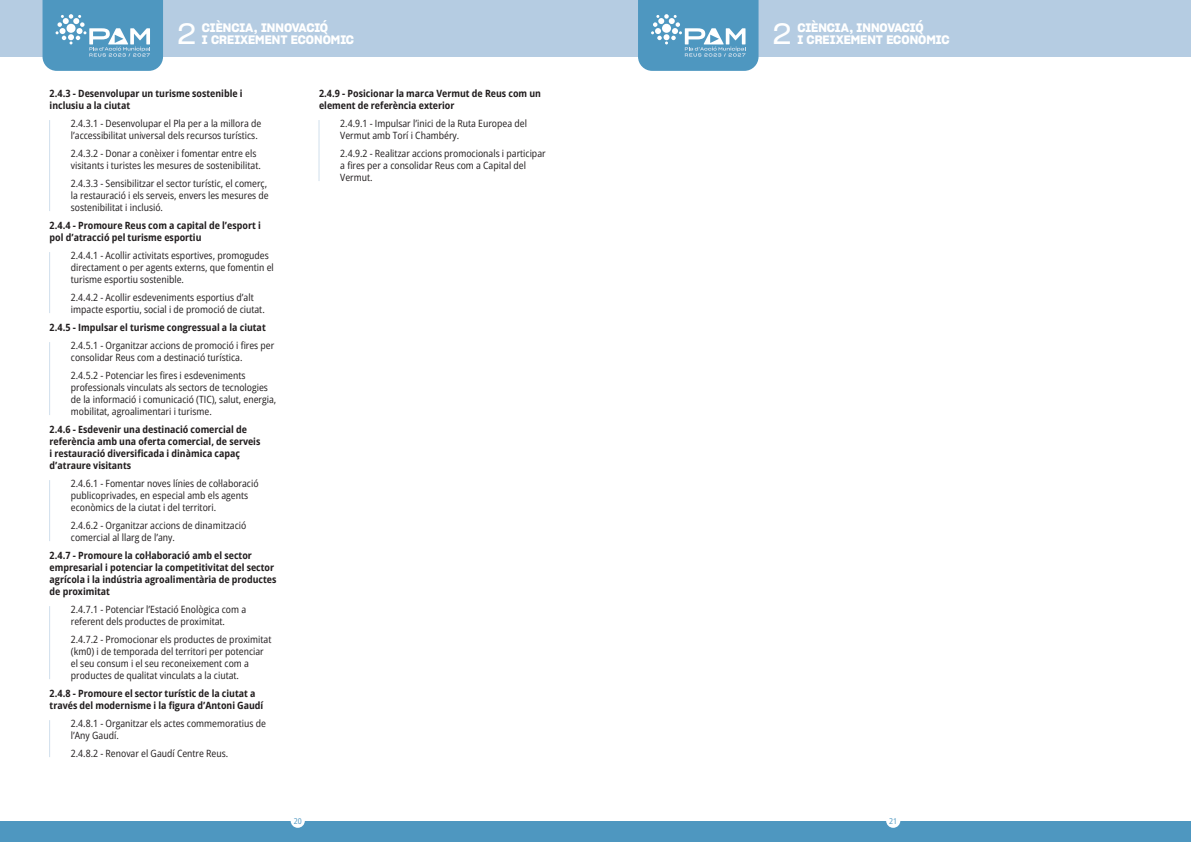
<style>
.page{position:relative;width:1191px;height:842px;background:#fff}
.page>*{position:absolute;margin:0;border:0;box-sizing:border-box;transform-origin:0 0}
.t1{font:29px "Sharp Grotesk Book 20";color:#fff}
.t2{font:12px/12px "Sharp Grotesk Semi Bold 20";color:#fff}
._1_1_1_1_Acció_-_Bla{font:semi-condensed 10px/12px "Open Sans";color:#231f20}
._1_1_1_Objectiu{font:700 semi-condensed 10px/12px "Open Sans";color:#231f20}
.t3{font:semi-condensed 8px "Open Sans";color:#4e97c0}
</style>
<div class="page">
<div style="left:0;top:821px;width:595px;height:21px;background:#4e97c0"></div>
<div style="left:595px;top:821px;width:596px;height:21px;background:#4e97c0"></div>
<div style="left:0;top:0;width:595px;height:57px;background:#b5cce2"></div>
<div style="left:595px;top:0;width:596px;height:57px;background:#b5cce2"></div>
<div style="left:886px;top:814px;width:14px;height:14px;background:#fff;border-radius:50%"></div>
<div style="left:291px;top:814px;width:14px;height:14px;background:#fff;border-radius:50%"></div>
<svg style="left:43px;top:0;width:120px;height:71px;background:#64a3c7"></svg>
<svg style="left:638px;top:0;width:120px;height:71px;background:#63a3c7"></svg>
<hr style="left:49px;top:120px;width:1px;height:91px;background:#d0dfec">
<hr style="left:49px;top:252px;width:1px;height:61px;background:#d0dfec">
<hr style="left:49px;top:342px;width:1px;height:73px;background:#d0dfec">
<hr style="left:49px;top:480px;width:1px;height:61px;background:#d0dfec">
<hr style="left:49px;top:606px;width:1px;height:73px;background:#d0dfec">
<hr style="left:49px;top:720px;width:1px;height:37px;background:#d0dfec">
<hr style="left:318px;top:120px;width:1px;height:61px;background:#d0dfec">
<h1 class="t1" style="left:177px;top:11px;width:20px">2</h1>
<h1 class="t1" style="left:773px;top:11px;width:20px">2</h1>
<p class="t2" style="left:797px;top:21px;width:154px">CIÈNCIA, INNOVACIÓ<br>I CREIXEMENT ECONÒMIC</p>
<p class="t2" style="left:202px;top:21px;width:154px">CIÈNCIA, INNOVACIÓ<br>I CREIXEMENT ECONÒMIC</p>
<p class="_1_1_1_Objectiu" style="left:50px;top:87px;width:194px">2.4.3 - Desenvolupar un turisme sostenible i inclusiu a la ciutat</p>
<p class="_1_1_1_1_Acció_-_Bla" style="left:71px;top:117px;width:192px">2.4.3.1 - Desenvolupar el Pla per a la millora de l’accessibilitat universal dels recursos turístics.</p>
<p class="_1_1_1_1_Acció_-_Bla" style="left:71px;top:147px;width:191px">2.4.3.2 - Donar a conèixer i fomentar entre els visitants i turistes les mesures de sostenibilitat.</p>
<p class="_1_1_1_1_Acció_-_Bla" style="left:71px;top:177px;width:199px">2.4.3.3 - Sensibilitzar el sector turístic, el comerç, la restauració i els serveis, envers les mesures de sostenibilitat i inclusió.</p>
<p class="_1_1_1_Objectiu" style="left:50px;top:219px;width:213px">2.4.4 - Promoure Reus com a capital de l’esport i pol d’atracció pel turisme esportiu</p>
<p class="_1_1_1_1_Acció_-_Bla" style="left:71px;top:249px;width:204px">2.4.4.1 - Acollir activitats esportives, promogudes directament o per agents externs, que fomentin el turisme esportiu sostenible.</p>
<p class="_1_1_1_1_Acció_-_Bla" style="left:71px;top:291px;width:195px">2.4.4.2 - Acollir esdeveniments esportius d’alt impacte esportiu, social i de promoció de ciutat.</p>
<p class="_1_1_1_Objectiu" style="left:50px;top:321px;width:218px">2.4.5 - Impulsar el turisme congressual a la ciutat</p>
<p class="_1_1_1_1_Acció_-_Bla" style="left:71px;top:339px;width:205px">2.4.5.1 - Organitzar accions de promoció i fires per consolidar Reus com a destinació turística.</p>
<p class="_1_1_1_1_Acció_-_Bla" style="left:71px;top:369px;width:207px">2.4.5.2 - Potenciar les fires i esdeveniments professionals vinculats als sectors de tecnologies de la informació i comunicació (TIC), salut, energia, mobilitat, agroalimentari i turisme.</p>
<p class="_1_1_1_Objectiu" style="left:50px;top:423px;width:212px">2.4.6 - Esdevenir una destinació comercial de referència amb una oferta comercial, de serveis i restauració diversificada i dinàmica capaç d’atraure visitants</p>
<p class="_1_1_1_1_Acció_-_Bla" style="left:71px;top:477px;width:189px">2.4.6.1 - Fomentar noves línies de col·laboració publicoprivades, en especial amb els agents econòmics de la ciutat i del territori.</p>
<p class="_1_1_1_1_Acció_-_Bla" style="left:71px;top:519px;width:177px">2.4.6.2 - Organitzar accions de dinamització comercial al llarg de l’any.</p>
<p class="_1_1_1_Objectiu" style="left:50px;top:549px;width:228px">2.4.7 - Promoure la col·laboració amb el sector empresarial i potenciar la competitivitat del sector agrícola i la indústria agroalimentària de productes de proximitat</p>
<p class="_1_1_1_1_Acció_-_Bla" style="left:71px;top:603px;width:177px">2.4.7.1 - Potenciar l’Estació Enològica com a referent dels productes de proximitat.</p>
<p class="_1_1_1_1_Acció_-_Bla" style="left:71px;top:633px;width:202px">2.4.7.2 - Promocionar els productes de proximitat (km0) i de temporada del territori per potenciar el seu consum i el seu reconeixement com a productes de qualitat vinculats a la ciutat.</p>
<p class="_1_1_1_Objectiu" style="left:50px;top:687px;width:215px">2.4.8 - Promoure el sector turístic de la ciutat a través del modernisme i la figura d’Antoni Gaudí</p>
<p class="_1_1_1_1_Acció_-_Bla" style="left:71px;top:717px;width:196px">2.4.8.1 - Organitzar els actes commemoratius de l’Any Gaudí.</p>
<p class="_1_1_1_1_Acció_-_Bla" style="left:71px;top:747px;width:159px">2.4.8.2 - Renovar el Gaudí Centre Reus.</p>
<p class="_1_1_1_Objectiu" style="left:319px;top:87px;width:223px">2.4.9 - Posicionar la marca Vermut de Reus com un element de referència exterior</p>
<p class="_1_1_1_1_Acció_-_Bla" style="left:340px;top:117px;width:188px">2.4.9.1 - Impulsar l’inici de la Ruta Europea del<br>Vermut amb Torí i Chambéry.</p>
<p class="_1_1_1_1_Acció_-_Bla" style="left:340px;top:147px;width:207px">2.4.9.2 - Realitzar accions promocionals i participar a fires per a consolidar Reus com a Capital del<br>Vermut.</p>
<p class="t3" style="left:294px;top:815px;width:9px">20</p>
<p class="t3" style="left:889px;top:815px;width:9px">21</p>
</div>
